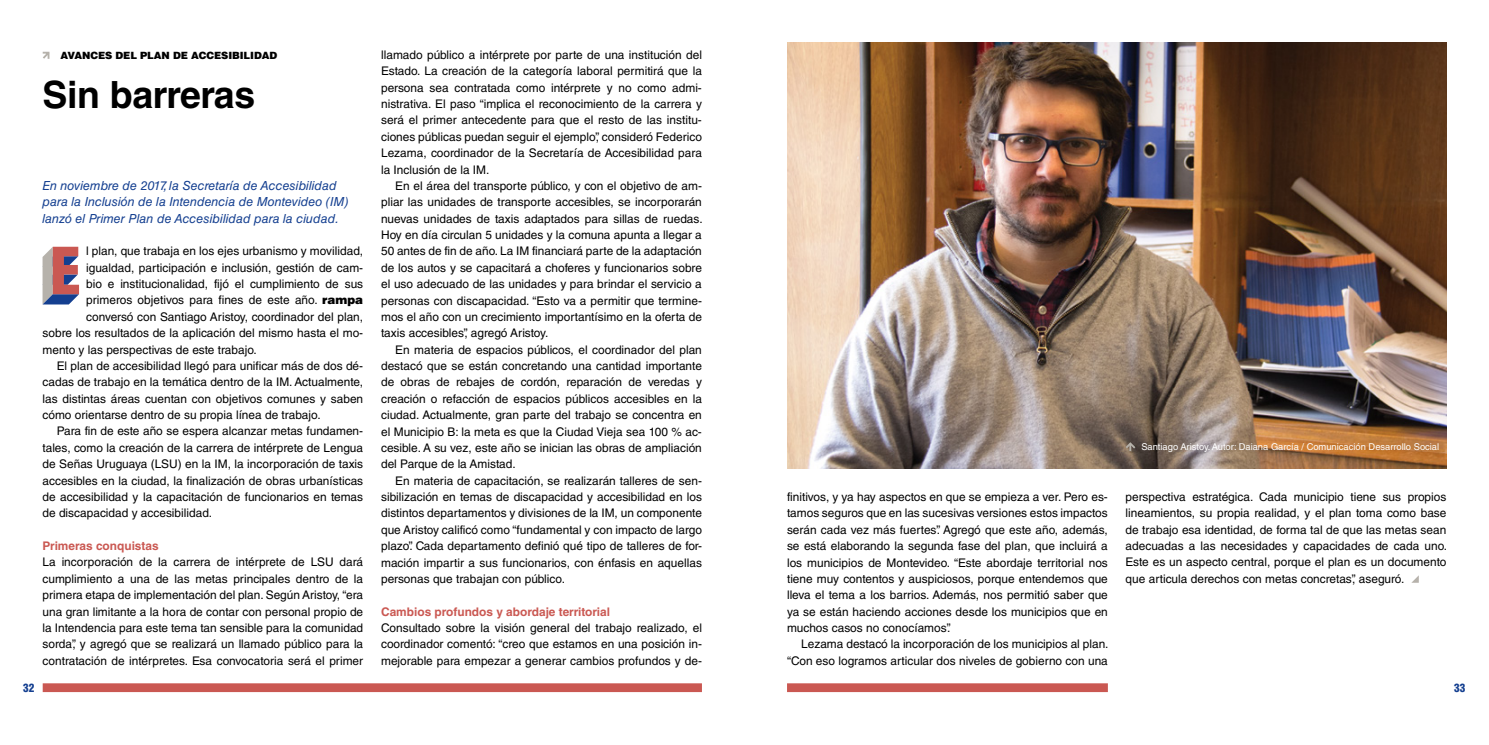
<style>
.page{position:relative;width:1489px;height:745px;background:#fff}
.page>*{position:absolute;margin:0;border:0;box-sizing:border-box;transform-origin:0 0}
.t1{font:700 37.5px "Helvetica LT Std";letter-spacing:-.01em;color:#000}
.t2{font:italic 12.5px/16.4px "Helvetica LT Std";color:#143f90}
.t3{font:11.88px/16.4px "Helvetica LT Std";color:#000;text-align:justify}
.t4{font:700 11.88px "Helvetica LT Std";color:#ca5852}
.t5{font:900 condensed 11.25px "Helvetica LT Std";color:#143f90}
.t6{font:900 10px "Helvetica LT Std";letter-spacing:-.01em;color:#000}
.t7{font:9.38px "Helvetica LT Std";color:#fff}
.s1{font-weight:900}
</style>
<div class="page">
<svg style="left:42px;top:51px;width:8px;height:8px"></svg>
<div style="left:43px;top:682px;width:659px;height:9px;background:#ca5852"></div>
<svg style="left:43px;top:246px;width:36px;height:58px;background:#a77b88"></svg>
<img style="left:787px;top:43px;width:659px;height:425px">
<div style="left:787px;top:682px;width:320px;height:9px;background:#ca5852"></div>
<svg style="left:1412px;top:576px;width:6px;height:6px"></svg>
<svg style="left:1123px;top:440px;width:14px;height:10px"></svg>
<p class="t6" style="left:61px;top:49px;width:218px">AVANCES DEL PLAN DE ACCESIBILIDAD</p>
<h1 class="t1" style="left:43px;top:72px;width:214px">Sin barreras</h1>
<p class="t2" style="left:43px;top:177px;width:308px">En noviembre de 2017, la Secretaría de Accesibilidad para la Inclusión de la Intendencia de Montevideo (IM) lanzó el Primer Plan de Accesibilidad para la ciudad.</p>
<p class="t3" style="left:86px;top:243px;width:278px">l plan, que trabaja en los ejes urbanismo y movilidad,</p>
<p class="t3" style="left:86px;top:259px;width:278px">igualdad, participación e inclusión, gestión de cam-</p>
<p class="t3" style="left:86px;top:275px;width:278px">bio e institucionalidad, fijó el cumplimiento de sus</p>
<p class="t3" style="left:86px;top:292px;width:278px">primeros objetivos para fines de este año. <span class="s1">rampa</span></p>
<p class="t3" style="left:86px;top:308px;width:278px">conversó con Santiago Aristoy, coordinador del plan,</p>
<p class="t3" style="left:43px;top:324px;width:322px">sobre los resultados de la aplicación del mismo hasta el mo-</p>
<p class="t3" style="left:43px;top:341px;width:216px">mento y las perspectivas de este trabajo.</p>
<p class="t3" style="left:57px;top:357px;width:308px">El plan de accesibilidad llegó para unificar más de dos dé-</p>
<p class="t3" style="left:43px;top:374px;width:322px">cadas de trabajo en la temática dentro de la IM. Actualmente,</p>
<p class="t3" style="left:43px;top:390px;width:322px">las distintas áreas cuentan con objetivos comunes y saben</p>
<p class="t3" style="left:43px;top:406px;width:279px">cómo orientarse dentro de su propia línea de trabajo.</p>
<p class="t3" style="left:57px;top:423px;width:308px">Para fin de este año se espera alcanzar metas fundamen-</p>
<p class="t3" style="left:43px;top:439px;width:322px">tales, como la creación de la carrera de intérprete de Lengua</p>
<p class="t3" style="left:43px;top:455px;width:322px">de Señas Uruguaya (LSU) en la IM, la incorporación de taxis</p>
<p class="t3" style="left:43px;top:472px;width:322px">accesibles en la ciudad, la finalización de obras urbanísticas</p>
<p class="t3" style="left:43px;top:488px;width:322px">de accesibilidad y la capacitación de funcionarios en temas</p>
<p class="t3" style="left:43px;top:504px;width:171px">de discapacidad y accesibilidad.</p>
<p class="t4" style="left:43px;top:538px;width:118px">Primeras conquistas</p>
<p class="t3" style="left:43px;top:553px;width:322px">La incorporación de la carrera de intérprete de LSU dará cumplimiento a una de las metas principales dentro de la primera etapa de implementación del plan. Según Aristoy, “era una gran limitante a la hora de contar con personal propio de la Intendencia para este tema tan sensible para la comunidad sorda”, y agregó que se realizará un llamado público para la contratación de intérpretes. Esa convocatoria será el primer</p>
<p class="t3" style="left:381px;top:47px;width:322px">llamado público a intérprete por parte de una institución del Estado. La creación de la categoría laboral permitirá que la persona sea contratada como intérprete y no como admi&shy;nistrativa. El paso “implica el reconocimiento de la carrera y será el primer antecedente para que el resto de las institu&shy;ciones públicas puedan seguir el ejemplo”, consideró Federico Lezama, coordinador de la Secretaría de Accesibilidad para la Inclusión de la IM.</p>
<p class="t3" style="left:381px;top:177px;width:323px;text-indent:14px">En el área del transporte público, y con el objetivo de am&shy;pliar las unidades de transporte accesibles, se incorporarán nuevas unidades de taxis adaptados para sillas de ruedas.<br>Hoy en día circulan 5 unidades y la comuna apunta a llegar a 50 antes de fin de año. La IM financiará parte de la adaptación de los autos y se capacitará a choferes y funcionarios sobre el uso adecuado de las unidades y para brindar el servicio a personas con discapacidad. “Esto va a permitir que termine&shy;mos el año con un crecimiento importantísimo en la oferta de taxis accesibles”, agregó Aristoy.</p>
<p class="t3" style="left:381px;top:341px;width:322px;text-indent:14px">En materia de espacios públicos, el coordinador del plan destacó que se están concretando una cantidad importante de obras de rebajes de cordón, reparación de veredas y creación o refacción de espacios públicos accesibles en la ciudad. Actualmente, gran parte del trabajo se concentra en el Municipio B: la meta es que la Ciudad Vieja sea 100 % ac&shy;cesible. A su vez, este año se inician las obras de ampliación del Parque de la Amistad.</p>
<p class="t3" style="left:381px;top:472px;width:322px;text-indent:14px">En materia de capacitación, se realizarán talleres de sen&shy;sibilización en temas de discapacidad y accesibilidad en los distintos departamentos y divisiones de la IM, un componente que Aristoy calificó como “fundamental y con impacto de largo plazo”. Cada departamento definió qué tipo de talleres de for&shy;mación impartir a sus funcionarios, con énfasis en aquellas personas que trabajan con público.</p>
<p class="t4" style="left:381px;top:603px;width:230px">Cambios profundos y abordaje territorial</p>
<p class="t3" style="left:381px;top:619px;width:322px">Consultado sobre la visión general del trabajo realizado, el coordinador comentó: “creo que estamos en una posición in&shy;mejorable para empezar a generar cambios profundos y de-</p>
<p class="t3" style="left:787px;top:488px;width:322px">finitivos, y ya hay aspectos en que se empieza a ver. Pero es&shy;tamos seguros que en las sucesivas versiones estos impactos serán cada vez más fuertes”. Agregó que este año, además, se está elaborando la segunda fase del plan, que incluirá a los municipios de Montevideo. “Este abordaje territorial nos tiene muy contentos y auspiciosos, porque entendemos que lleva el tema a los barrios. Además, nos permitió saber que ya se están haciendo acciones desde los municipios que en muchos casos no conocíamos”.</p>
<p class="t3" style="left:787px;top:635px;width:323px;text-align:right">Lezama destacó la incorporación de los municipios al plan. “Con eso logramos articular dos niveles de gobierno con una</p>
<p class="t7" style="left:1141px;top:441px;width:299px">Santiago Aristoy. Autor: Daiana García / Comunicación Desarrollo Social</p>
<p class="t3" style="left:1125px;top:488px;width:323px">perspectiva estratégica. Cada municipio tiene sus propios lineamientos, su propia realidad, y el plan toma como base de trabajo esa identidad, de forma tal de que las metas sean adecuadas a las necesidades y capacidades de cada uno.<br>Este es un aspecto central, porque el plan es un documento que articula derechos con metas concretas”, aseguró.</p>
<p class="t5" style="left:23px;top:679px;width:13px">32</p>
<p class="t5" style="left:1453px;top:680px;width:13px">33</p>
</div>
